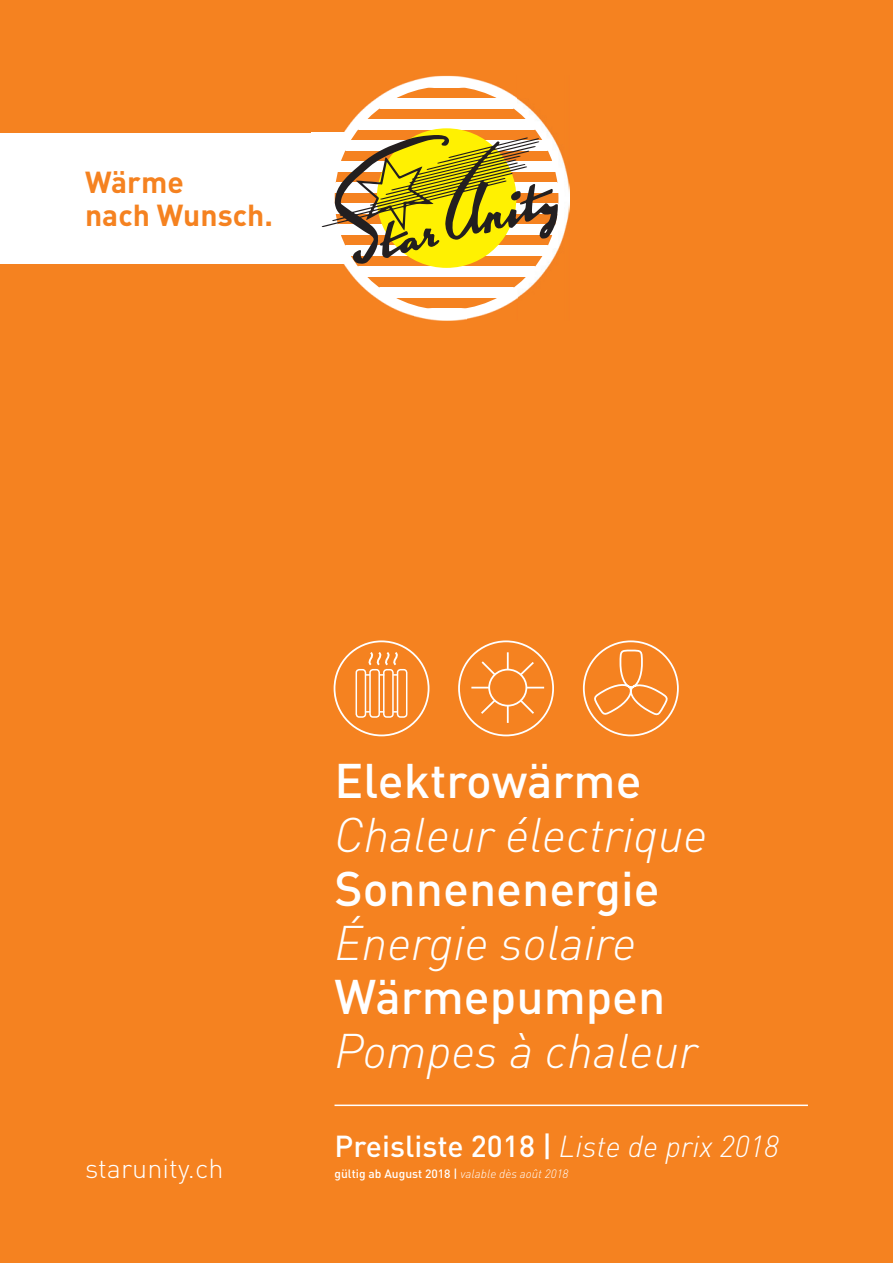
<style>
.page{position:relative;width:893px;height:1263px;background:#f58220}
.page>*{position:absolute;margin:0;border:0;box-sizing:border-box;transform-origin:0 0}
.t1{font:italic 300 48px "DIN Pro";color:#fff}
.t2{font:500 48px "DIN Pro";color:#fff}
.t3{font:500 30px "DIN Pro";letter-spacing:.005em;color:#fff}
.t4{font:700 30px/33px "DIN Pro";letter-spacing:.005em;color:#f58220}
.t5{font:300 27px "DIN Pro";letter-spacing:.005em;color:#fff}
.t6{font:500 12px "DIN Pro";letter-spacing:.005em;color:#fff}
.s1{font-weight:300;font-style:italic}
</style>
<div class="page">
<div style="left:0;top:133px;width:471px;height:130px;background:#fff"></div>
<img style="left:311px;top:80px;width:103px;height:53px">
<img style="left:414px;top:76px;width:83px;height:10px">
<img style="left:558px;top:146px;width:11px;height:105px">
<img style="left:466px;top:310px;width:31px;height:10px">
<img style="left:311px;top:263px;width:155px;height:57px">
<svg style="left:335px;top:298px;width:183px;height:11px"></svg>
<svg style="left:335px;top:277px;width:206px;height:11px"></svg>
<svg style="left:335px;top:264px;width:216px;height:3px"></svg>
<svg style="left:335px;top:130px;width:217px;height:5px"></svg>
<svg style="left:335px;top:109px;width:205px;height:10px"></svg>
<svg style="left:335px;top:88px;width:182px;height:10px"></svg>
<hr style="left:335px;top:86px;width:223px;height:2px;background:#fff">
<svg style="left:335px;top:98px;width:196px;height:11px;fill:#fff"></svg>
<div style="left:335px;top:119px;width:223px;height:11px;background:#fff"></div>
<div style="left:335px;top:267px;width:223px;height:10px;background:#fff"></div>
<svg style="left:335px;top:288px;width:195px;height:10px;fill:#fff"></svg>
<hr style="left:335px;top:309px;width:223px;height:1px;background:#fff">
<div style="left:377px;top:128px;width:139px;height:140px;background:#fff101;border-radius:50%"></div>
<svg style="left:322px;top:135px;width:236px;height:129px"></svg>
<hr style="left:334px;top:1104px;width:474px;height:2px;background:#fff">
<div style="left:334px;top:640px;width:95px;height:96px;border:2px solid #fff;border-radius:50%"></div>
<div style="left:583px;top:640px;width:96px;height:96px;border:2px solid #fff;border-radius:50%"></div>
<svg style="left:591px;top:649px;width:80px;height:70px"></svg>
<div style="left:356px;top:669px;width:10px;height:49px;border:2px solid #fff;border-radius:3px"></div>
<div style="left:369px;top:669px;width:11px;height:49px;border:2px solid #fff;border-radius:3px"></div>
<div style="left:383px;top:669px;width:11px;height:49px;border:2px solid #fff;border-radius:3px"></div>
<div style="left:397px;top:669px;width:10px;height:49px;border:2px solid #fff;border-radius:3px"></div>
<svg style="left:368px;top:652px;width:30px;height:14px"></svg>
<div style="left:458px;top:640px;width:96px;height:96px;border:2px solid #fff;border-radius:50%"></div>
<svg style="left:507px;top:652px;width:2px;height:17px"></svg>
<svg style="left:471px;top:687px;width:17px;height:1px"></svg>
<div style="left:488px;top:669px;width:39px;height:37px;border:2px solid #fff;border-radius:50%"></div>
<svg style="left:507px;top:705px;width:2px;height:18px"></svg>
<svg style="left:481px;top:661px;width:16px;height:16px"></svg>
<svg style="left:518px;top:698px;width:16px;height:16px"></svg>
<svg style="left:481px;top:698px;width:16px;height:16px"></svg>
<svg style="left:518px;top:662px;width:16px;height:15px"></svg>
<svg style="left:526px;top:687px;width:18px;height:1px"></svg>
<p class="t4" style="left:85px;top:162px;width:190px">Wärme<br>nach Wunsch.</p>
<p class="t5" style="left:85px;top:1147px;width:140px">starunity.ch</p>
<p class="t2" style="left:334px;top:742px;width:309px">Elektrowärme</p>
<p class="t1" style="left:334px;top:798px;width:375px">Chaleur électrique</p>
<p class="t2" style="left:334px;top:850px;width:327px">Sonnenenergie</p>
<p class="t1" style="left:334px;top:906px;width:304px">Énergie solaire</p>
<p class="t2" style="left:334px;top:958px;width:332px">Wärmepumpen</p>
<p class="t1" style="left:334px;top:1014px;width:365px">Pompes à chaleur</p>
<p class="t3" style="left:334px;top:1122px;width:446px">Preisliste 2018 | <span class="s1">Liste de prix 2018</span></p>
<p class="t6" style="left:334px;top:1164px;width:235px">gültig ab August 2018 | <span class="s1">valable dès août 2018</span></p>
</div>
